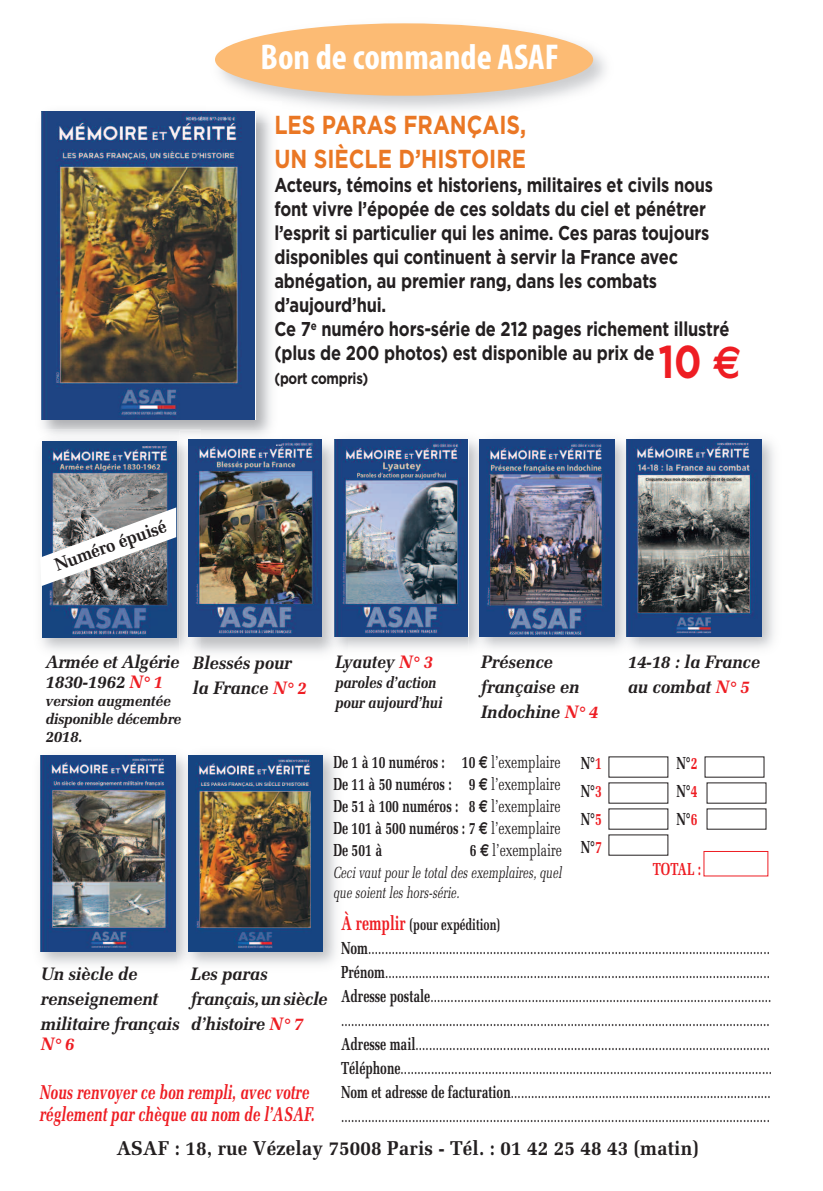
<style>
.page{position:relative;width:823px;height:1191px;background:#fff}
.page>*{position:absolute;margin:0;border:0;box-sizing:border-box;transform-origin:0 0}
.t1{font:700 46px "Gotham";color:#ee1d23;scale:.82 1}
.t2{font:700 condensed 36px "Myriad Pro";color:#fff}
.t3{font:700 26px/34px "Gotham";color:#ea7724;scale:.82 1}
.t4{font:700 20px/24px "Gotham";letter-spacing:-.01em;color:#231f20;scale:.82 1}
.t5{font:italic 700 20px/22px "Melior";color:#ee1d23;scale:.7 1}
.t6{font:700 20px "Melior";letter-spacing:.005em;color:#231f20;scale:.95 1}
.t7{font:italic 700 18px/25px "Melior";letter-spacing:-.015em;color:#231f20;scale:.95 1}
.t8{font:700 18px "Melior";color:#231f20;scale:.95 1}
.t9{font:italic 700 18px "Melior";letter-spacing:-.015em;color:#231f20;scale:.9 1}
.t10{font:italic 700 18px "Melior";color:#ee1d23;scale:.95 1}
.t11{font:17.4px/24px "Melior";color:#231f20;scale:.7 1}
.t12{font:700 17.4px/22px "Melior";color:#231f20;text-align:justify;scale:.7 1}
.t13{font:700 17.4px "Melior";color:#ee1d23;scale:.7 1}
.t14{font:italic 16px/20px "Melior";color:#231f20;scale:.7 1}
.t15{font:italic 700 16px/20px "Melior";letter-spacing:-.015em;color:#231f20;scale:.85 1}
.t16{font:700 16px "Melior";color:#231f20;scale:.7 1}
.t17{font:700 16px "Gotham";letter-spacing:-.02em;color:#231f20;scale:.82 1}
.t18{font:italic 700 16px "Melior";letter-spacing:-.015em;color:#231f20;scale:.95 1}
.t19{font:italic 700 15px/18px "Melior";letter-spacing:-.025em;color:#231f20;scale:.95 1}
.s1{font-family:"Euro Sans"}
.s2{color:#ee1d23}
.s3{font-weight:400}
.s4{font-weight:700}
.s5{font-family:"Euro Sans";font-weight:700}
.s6{font-size:20px;color:#ee1d23}
</style>
<div class="page">
<img style="left:41px;top:446px;width:138px;height:205px">
<img style="left:42px;top:446px;width:135px;height:191px">
<img style="left:201px;top:439px;width:122px;height:214px">
<img style="left:179px;top:446px;width:22px;height:206px">
<img style="left:189px;top:440px;width:132px;height:196px">
<img style="left:323px;top:439px;width:451px;height:213px">
<img style="left:334px;top:440px;width:135px;height:196px">
<img style="left:479px;top:440px;width:135px;height:196px">
<img style="left:626px;top:440px;width:134px;height:196px">
<div style="left:703px;top:851px;width:65px;height:25px;border:1px solid #ee1d23"></div>
<img style="left:40px;top:754px;width:296px;height:211px">
<img style="left:41px;top:755px;width:134px;height:196px">
<img style="left:188px;top:755px;width:134px;height:196px">
<img style="left:215px;top:23px;width:391px;height:87px">
<div style="left:215px;top:23px;width:377px;height:73px;background:#fcbb74;border-radius:50%"></div>
<svg style="left:41px;top:507px;width:135px;height:79px"></svg>
<img style="left:42px;top:441px;width:135px;height:5px">
<img style="left:201px;top:430px;width:80px;height:10px">
<img style="left:179px;top:430px;width:22px;height:16px">
<img style="left:189px;top:440px;width:92px;height:6px">
<img style="left:41px;top:111px;width:213px;height:309px">
<h2 class="t2" style="left:260px;top:44px;width:299px">Bon de commande ASAF</h2>
<h3 class="t3" style="left:274px;top:108px;width:308px">LES PARAS FRANÇAIS,<br>UN SIÈCLE D’HISTOIRE</h3>
<p class="t4" style="left:274px;top:173px;width:556px">Acteurs, témoins et historiens, militaires et civils nous font vivre l’épopée de ces soldats du ciel et pénétrer l’esprit si particulier qui les anime. Ces paras toujours disponibles qui continuent à servir la France avec abnégation, au premier rang, dans les combats d’aujourd’hui.<br>Ce 7<sup>e</sup> numéro hors-série de 212 pages richement illustré (plus de 200 photos) est disponible au prix de</p>
<p class="t17" style="left:274px;top:369px;width:116px">(port compris)</p>
<h1 class="t1" style="left:658px;top:335px;width:103px">10 <span class="s1">€</span></h1>
<p class="t8" style="left:52px;top:555px;width:125px;rotate:-20deg">Numéro épuisé</p>
<p class="t7" style="left:45px;top:652px;width:143px;line-height:20px">Armée et Algérie<br>1830-1962 <span class="s2">N° 1</span></p>
<p class="t19" style="left:45px;top:692px;width:145px">version augmentée disponible décembre</p>
<p class="t18" style="left:45px;top:727px;width:41px">2018.</p>
<p class="t7" style="left:193px;top:650px;width:121px">Blessés pour la France <span class="s2">N° 2</span></p>
<p class="t9" style="left:335px;top:651px;width:110px">Lyautey <span class="s2">N° 3</span></p>
<p class="t15" style="left:335px;top:672px;width:127px">paroles d’action pour aujourd’hui</p>
<p class="t7" style="left:480px;top:649px;width:125px">Présence française en<br>Indochine <span class="s2">N° 4</span></p>
<p class="t7" style="left:627px;top:649px;width:141px">14-18 : la France au combat <span class="s2">N° 5</span></p>
<p class="t12" style="left:333px;top:750px;width:326px">De 1 à 10 numéros : 10 <span class="s1">€</span> <span class="s3">l’exemplaire </span>De 11 à 50 numéros : 9 <span class="s1">€</span> <span class="s3">l’exemplaire </span>De 51 à 100 numéros : 8 <span class="s1">€</span> <span class="s3">l’exemplaire </span>De 101 à 500 numéros : 7 <span class="s1">€</span> <span class="s3">l’exemplaire </span>De 501 à</p>
<p class="t11" style="left:469px;top:837px;width:133px"><span class="s4">6</span> <span class="s5">€</span> l’exemplaire</p>
<p class="t14" style="left:333px;top:862px;width:328px">Ceci vaut pour le total des exemplaires, quel que soient les hors-série.</p>
<p class="t12" style="left:580px;top:751px;width:32px">N°<span class="s2">1</span></p>
<p class="t12" style="left:676px;top:751px;width:32px">N°<span class="s2">2</span></p>
<p class="t12" style="left:580px;top:779px;width:32px">N°<span class="s2">3</span></p>
<p class="t12" style="left:676px;top:779px;width:32px">N°<span class="s2">4</span></p>
<p class="t12" style="left:580px;top:807px;width:32px">N°<span class="s2">5</span></p>
<p class="t12" style="left:676px;top:807px;width:32px">N°<span class="s2">6</span></p>
<p class="t12" style="left:580px;top:835px;width:32px">N°<span class="s2">7</span></p>
<p class="t13" style="left:652px;top:858px;width:71px">TOTAL :</p>
<p class="t16" style="left:341px;top:914px;width:229px"><span class="s6">À remplir</span> (pour expédition)</p>
<p class="t11" style="left:341px;top:935px;width:617px"><span class="s4">Nom</span>.......................................................................................................................<br><span class="s4">Prénom</span>..................................................................................................................<br><span class="s4">Adresse postale</span>..................................................................................................... ...............................................................................................................................<br><span class="s4">Adresse mail</span>.........................................................................................................<br><span class="s4">Téléphone</span>..............................................................................................................<br><span class="s4">Nom et adresse de facturation</span>............................................................................. ...............................................................................................................................</p>
<p class="t7" style="left:41px;top:961px;width:147px">Un siècle de renseignement militaire français</p>
<p class="t10" style="left:41px;top:1033px;width:37px">N° 6</p>
<p class="t7" style="left:191px;top:961px;width:146px">Les paras français,unsiècle d’histoire <span class="s2">N° 7</span></p>
<p class="t5" style="left:40px;top:1081px;width:394px">Nous renvoyer ce bon rempli, avec votre réglement par chèque au nom de l’ASAF.</p>
<p class="t6" style="left:116px;top:1136px;width:614px">ASAF : 18, rue Vézelay 75008 Paris - Tél. : 01 42 25 48 43 (matin)</p>
</div>
